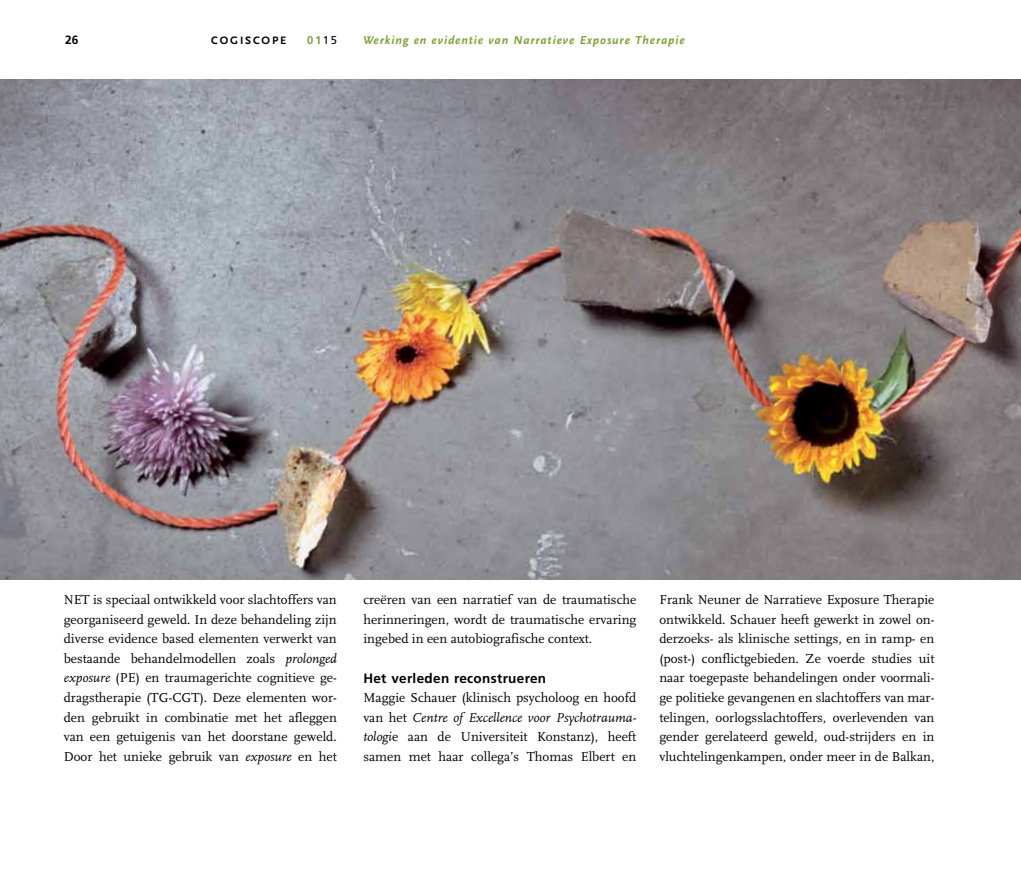
<style>
.page{position:relative;width:1021px;height:872px;background:#fff}
.page>*{position:absolute;margin:0;border:0;box-sizing:border-box;transform-origin:0 0}
.t1{font:13.5px/19.5px "FF Scala";color:#000;text-align:justify}
.t2{font:700 13.5px "Frutiger LT Std";letter-spacing:.025em;color:#000}
.t3{font:italic 700 12px "Scala Sans Pro";letter-spacing:.075em;color:#7ea038}
.t4{font:700 12px "Frutiger LT Std";color:#000}
.t5{font:700 11.25px "Scala Sans Pro";letter-spacing:.16em;color:#000}
.t6{font:700 11.25px "Frutiger LT Std";color:#7ea038}
.s1{font-weight:400;color:#000}
.s2{font-style:italic}
</style>
<div class="page">
<img style="left:0;top:79px;width:1020px;height:500px">
<p class="t4" style="left:65px;top:32px;width:15px">26</p>
<p class="t5" style="left:211px;top:33px;width:76px">COGISCOPE</p>
<p class="t6" style="left:307px;top:33px;width:32px">01<span class="s1">15</span></p>
<p class="t3" style="left:363px;top:32px;width:323px">Werking en evidentie van Narratieve Exposure Therapie</p>
<p class="t1" style="left:64px;top:590px;width:274px">NET is speciaal ontwikkeld voor slachtoffers van georganiseerd geweld. In deze behandeling zijn diverse evidence based elementen verwerkt van bestaande behandelmodellen zoals <span class="s2">prolonged exposure</span> (PE) en traumagerichte cognitieve ge&shy;dragstherapie (TG-CGT). Deze elementen wor&shy;den gebruikt in combinatie met het afleggen van een getuigenis van het doorstane geweld.<br>Door het unieke gebruik van <span class="s2">exposure</span> en het</p>
<p class="t1" style="left:659px;top:590px;width:276px">Frank Neuner de Narratieve Exposure Therapie ontwikkeld. Schauer heeft gewerkt in zowel on&shy;derzoeks- als klinische settings, en in ramp- en (post-) conflictgebieden. Ze voerde studies uit naar toegepaste behandelingen onder voormali&shy;ge politieke gevangenen en slachtoffers van mar&shy;telingen, oorlogsslachtoffers, overlevenden van gender gerelateerd geweld, oud-strijders en in vluchtelingenkampen, onder meer in de Balkan,</p>
<p class="t1" style="left:363px;top:590px;width:274px">creëren van een narratief van de traumatische herinneringen, wordt de traumatische ervaring ingebed in een autobiografische context.</p>
<p class="t2" style="left:363px;top:670px;width:184px">Het verleden reconstrueren</p>
<p class="t1" style="left:363px;top:688px;width:274px">Maggie Schauer (klinisch psycholoog en hoofd van het <span class="s2">Centre of Excellence voor Psychotrauma&shy;tologi</span>e aan de Universiteit Konstanz), heeft samen met haar collega’s Thomas Elbert en</p>
</div>
